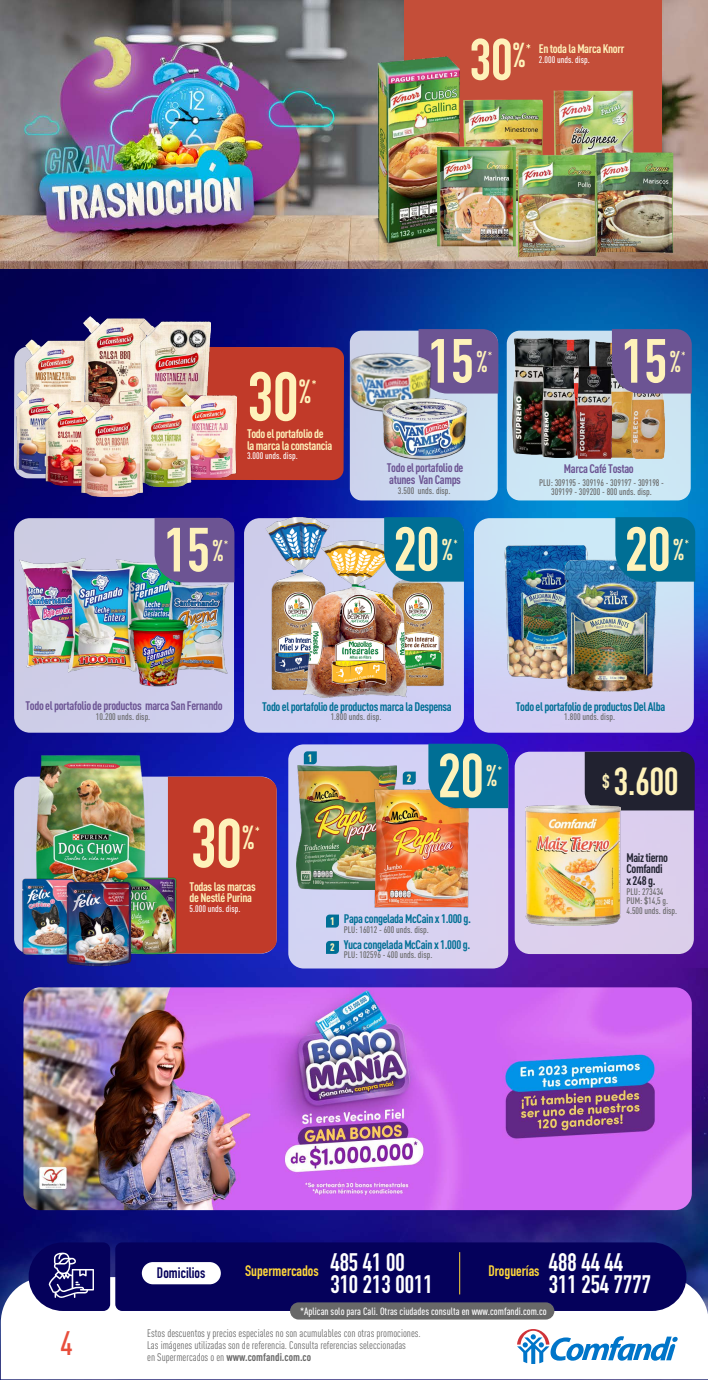
<style>
.page{position:relative;width:708px;height:1380px;background:#fff}
.page>*{position:absolute;margin:0;border:0;box-sizing:border-box;transform-origin:0 0}
.t1{font:700 68.35px "DIN Condensed";color:#fef2ba}
.t2{font:700 61.35px "DIN Condensed";color:#fef2ba}
.t3{font:700 57.85px "DIN Condensed";color:#fef2ba}
.t4{font:700 38.55px "DIN Condensed";color:#fef2ba}
.t5{font:700 34.1px "DIN Condensed";color:#fef2ba}
.t6{font:500 condensed 33.5px "DIN Pro";color:#e84e3c}
.t7{font:700 33px "DIN Condensed";color:#fef2ba}
.t8{font:700 25px/22.8px "DIN Condensed";color:#fff}
.t9{font:700 15px "DIN Condensed";color:#ffd73a}
.t10{font:700 15px "DIN Condensed";color:#05015b}
.t11{font:700 condensed 12.3px "DIN Pro";letter-spacing:-.03em;color:#006f95}
.t12{font:700 condensed 12.3px/11.7px "DIN Pro";letter-spacing:-.03em;color:#6c5493}
.t13{font:700 condensed 12.3px/11.7px "DIN Pro";letter-spacing:-.03em;color:#fef2ba}
.t14{font:700 condensed 12.3px/11.7px "DIN Pro";letter-spacing:-.03em;color:#212230}
.t15{font:condensed 11px/11.9px "DIN Pro";color:#686868}
.t16{font:900 condensed 10.7px "DIN Pro";color:#fef2ba}
.t17{font:500 condensed 10.4px "DIN Pro";color:#fff}
.t18{font:500 condensed 9.4px/9.6px "DIN Pro";color:#686868}
.t19{font:500 condensed 9.4px "DIN Pro";color:#fff}
.s1{font-weight:700}
</style>
<div class="page">
<img style="left:0;top:269px;width:708px;height:1111px">
<img style="left:0;top:0;width:708px;height:269px">
<div style="left:405px;top:0;width:257px;height:194px;background:#c44e39"></div>
<div style="left:14px;top:777px;width:263px;height:177px;background:#cecfea;border-radius:15px"></div>
<div style="left:288px;top:744px;width:220px;height:225px;background:#d5d2f2;border-radius:15px"></div>
<div style="left:515px;top:752px;width:179px;height:202px;background:#dccfed;border-radius:15px"></div>
<div style="left:14px;top:518px;width:220px;height:215px;background:#cecde8;border-radius:16px"></div>
<div style="left:244px;top:518px;width:220px;height:215px;background:#cfd0f3;border-radius:16px"></div>
<div style="left:474px;top:518px;width:220px;height:215px;background:linear-gradient(to bottom,#caeaf7,#d5cbf2);border-radius:16px"></div>
<svg style="left:14px;top:346px;width:319px;height:133px"></svg>
<div style="left:350px;top:331px;width:148px;height:169px;background:#ccdaef;border-radius:12px"></div>
<div style="left:507px;top:331px;width:184px;height:169px;background:#cce7f5;border-radius:13px"></div>
<img style="left:502px;top:545px;width:88px;height:133px">
<img style="left:564px;top:558px;width:93px;height:136px">
<div style="left:585px;top:752px;width:110px;height:58px;background:#212230"></div>
<svg style="left:615px;top:517px;width:80px;height:65px;background:#037097"></svg>
<svg style="left:526px;top:44px;width:4px;height:5px"></svg>
<div style="left:419px;top:329px;width:79px;height:65px;background:#6c5493"></div>
<img style="left:359px;top:49px;width:118px;height:237px">
<img style="left:554px;top:90px;width:80px;height:64px">
<img style="left:463px;top:100px;width:80px;height:54px">
<img style="left:434px;top:144px;width:86px;height:106px">
<img style="left:518px;top:154px;width:78px;height:103px">
<img style="left:595px;top:152px;width:78px;height:101px">
<img style="left:25px;top:339px;width:59px;height:64px">
<img style="left:84px;top:317px;width:62px;height:87px">
<img style="left:140px;top:321px;width:70px;height:85px">
<img style="left:180px;top:394px;width:8px;height:12px">
<img style="left:17px;top:390px;width:54px;height:84px">
<img style="left:45px;top:403px;width:55px;height:83px">
<img style="left:144px;top:406px;width:47px;height:80px">
<img style="left:81px;top:404px;width:63px;height:93px">
<svg style="left:188px;top:347px;width:156px;height:133px;background:#c85849"></svg>
<div style="left:168px;top:777px;width:109px;height:177px;background:#c13a29"></div>
<img style="left:349px;top:352px;width:84px;height:62px">
<img style="left:381px;top:398px;width:86px;height:62px">
<img style="left:19px;top:556px;width:145px;height:117px">
<img style="left:164px;top:582px;width:66px;height:92px">
<img style="left:127px;top:619px;width:61px;height:68px">
<img style="left:296px;top:766px;width:101px;height:123px">
<img style="left:371px;top:786px;width:101px;height:122px">
<svg style="left:326px;top:915px;width:13px;height:13px"></svg>
<svg style="left:304px;top:751px;width:13px;height:13px"></svg>
<svg style="left:326px;top:941px;width:13px;height:13px"></svg>
<svg style="left:403px;top:772px;width:13px;height:13px"></svg>
<img style="left:525px;top:805px;width:95px;height:121px">
<div style="left:428px;top:744px;width:80px;height:64px;background:#006f95"></div>
<img style="left:257px;top:515px;width:192px;height:182px">
<svg style="left:384px;top:517px;width:80px;height:65px;background:#097399"></svg>
<img style="left:31px;top:751px;width:117px;height:129px">
<img style="left:122px;top:876px;width:56px;height:80px">
<img style="left:21px;top:879px;width:55px;height:76px">
<img style="left:65px;top:880px;width:69px;height:89px">
<img style="left:595px;top:340px;width:36px;height:117px">
<img style="left:631px;top:394px;width:34px;height:64px">
<img style="left:556px;top:339px;width:34px;height:27px">
<img style="left:513px;top:339px;width:43px;height:115px">
<img style="left:541px;top:366px;width:71px;height:92px">
<svg style="left:612px;top:329px;width:80px;height:65px;background:#6d5893"></svg>
<div style="left:155px;top:518px;width:79px;height:64px;background:#6c5493"></div>
<img style="left:23px;top:987px;width:669px;height:223px">
<svg style="left:1px;top:1277px;width:707px;height:102px"></svg>
<svg style="left:517px;top:1329px;width:161px;height:35px"></svg>
<div style="left:115px;top:1242px;width:571px;height:69px;background:#05015b"></div>
<svg style="left:29px;top:1242px;width:81px;height:69px;background:#262371"></svg>
<div style="left:142px;top:1262px;width:79px;height:22px;background:#fff;border-radius:11px"></div>
<div style="left:290px;top:1302px;width:264px;height:18px;background:#686868;border-radius:9px"></div>
<hr style="left:459px;top:1252px;width:1px;height:42px;background:#ffd73a">
<h3 class="t3" style="left:470px;top:21px;width:45px">30</h3>
<h3 class="t5" style="left:513px;top:33px;width:14px">%</h3>
<h3 class="t13" style="left:539px;top:42px;width:87px">En toda la Marca Knorr</h3>
<p class="t19" style="left:539px;top:52px;width:52px">2.000 unds. disp.</p>
<h1 class="t1" style="left:248px;top:351px;width:53px">30</h1>
<h3 class="t7" style="left:299px;top:369px;width:13px">%</h3>
<h3 class="t13" style="left:247px;top:426px;width:87px">Todo el portafolio de la marca la constancia</h3>
<p class="t19" style="left:247px;top:449px;width:52px">3.000 unds. disp.</p>
<h2 class="t2" style="left:164px;top:509px;width:60px">15<sup>%</sup></h2>
<h2 class="t2" style="left:428px;top:320px;width:60px">15<sup>%</sup></h2>
<h3 class="t12" style="left:387px;top:461px;width:78px">Todo el portafolio de atunes Van Camps</h3>
<p class="t18" style="left:398px;top:485px;width:54px">3.500 unds. disp.</p>
<h2 class="t2" style="left:394px;top:508px;width:60px">20<sup>%</sup></h2>
<h2 class="t2" style="left:622px;top:320px;width:60px">15<sup>%</sup></h2>
<h3 class="t12" style="left:564px;top:462px;width:71px">Marca Café Tostao</h3>
<p class="t18" style="left:539px;top:477px;width:126px;text-align:center">PLU: 309195 - 309196 - 309197 - 309198 -<br>309199 - 309200 - 800 unds. disp.</p>
<h2 class="t2" style="left:625px;top:508px;width:60px">20<sup>%</sup></h2>
<h3 class="t12" style="left:25px;top:699px;width:199px">Todo el portafolio de productos marca San Fernando</h3>
<p class="t18" style="left:96px;top:711px;width:56px">10.200 unds. disp.</p>
<h3 class="t11" style="left:262px;top:697px;width:191px">Todo el portafolio de productos marca la Despensa</h3>
<p class="t18" style="left:331px;top:711px;width:52px">1.800 unds. disp.</p>
<p class="t16" style="left:308px;top:750px;width:6px">1</p>
<p class="t16" style="left:407px;top:770px;width:6px">2</p>
<h2 class="t2" style="left:438px;top:735px;width:60px">20<sup>%</sup></h2>
<h3 class="t11" style="left:516px;top:697px;width:151px">Todo el portafolio de productos Del Alba</h3>
<p class="t18" style="left:564px;top:711px;width:52px">1.800 unds. disp.</p>
<h3 class="t4" style="left:603px;top:755px;width:77px"><sup>$</sup> 3.600</h3>
<h1 class="t1" style="left:191px;top:798px;width:53px">30</h1>
<h3 class="t7" style="left:242px;top:816px;width:13px">%</h3>
<h3 class="t13" style="left:190px;top:879px;width:68px">Todas las marcas de Nestlé Purina</h3>
<p class="t19" style="left:190px;top:902px;width:52px">5.000 unds. disp.</p>
<p class="t16" style="left:330px;top:913px;width:6px">1</p>
<p class="t16" style="left:330px;top:939px;width:6px">2</p>
<h3 class="t11" style="left:344px;top:910px;width:129px">Papa congelada McCain x 1.000 g.</h3>
<p class="t18" style="left:344px;top:924px;width:87px">PLU: 16012 - 600 unds. disp.</p>
<h3 class="t11" style="left:344px;top:935px;width:128px">Yuca congelada McCain x 1.000 g.</h3>
<p class="t18" style="left:344px;top:950px;width:90px">PLU: 102596 - 400 unds. disp.</p>
<h3 class="t14" style="left:626px;top:850px;width:43px">Maiz tierno<br>Comfandi x 248 g.</h3>
<p class="t18" style="left:626px;top:886px;width:52px">PLU: 273434<br>PUM: $14,5 g.<br>4.500 unds. disp.</p>
<h3 class="t8" style="left:330px;top:1250px;width:104px">485 41 00<br>310 213 0011</h3>
<h3 class="t8" style="left:549px;top:1250px;width:104px">488 44 44<br>311 254 7777</h3>
<h3 class="t10" style="left:157px;top:1263px;width:50px">Domicilios</h3>
<h3 class="t9" style="left:245px;top:1261px;width:75px">Supermercados</h3>
<h3 class="t9" style="left:488px;top:1261px;width:53px">Droguerías</h3>
<p class="t17" style="left:300px;top:1303px;width:248px">*Aplican solo para Cali. Otras ciudades consulta en www.comfandi.com.co</p>
<h3 class="t6" style="left:60px;top:1319px;width:14px">4</h3>
<p class="t15" style="left:147px;top:1327px;width:275px">Estos descuentos y precios especiales no son acumulables con otras promociones.<br>Las imágenes utilizadas son de referencia. Consulta referencias seleccionadas<br>en Supermercados o en <span class="s1">www.comfandi.com.co</span></p>
</div>
